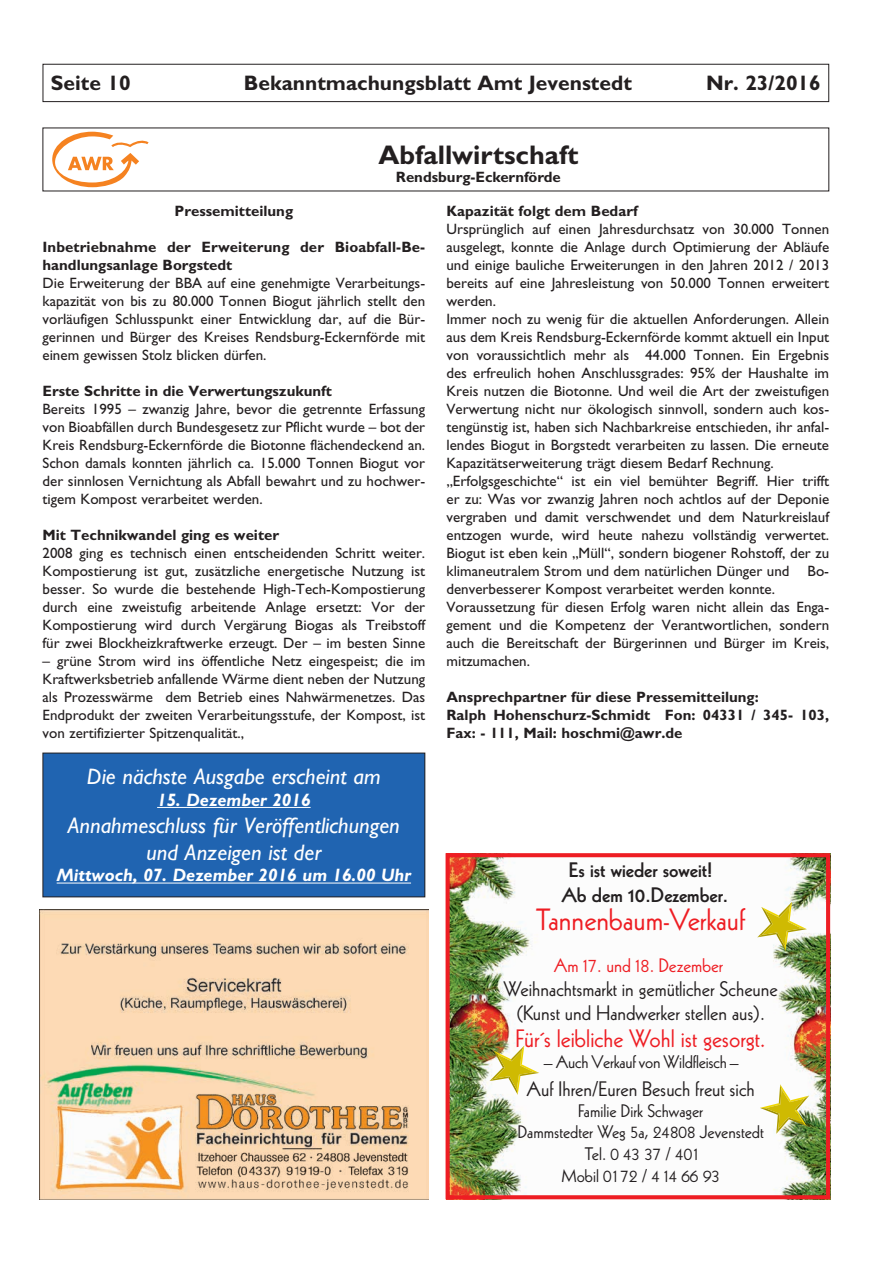
<style>
.page{position:relative;width:893px;height:1263px;background:#fff}
.page>*{position:absolute;margin:0;border:0;box-sizing:border-box;transform-origin:0 0}
.t1{font:29.85px "Kabel";color:#ee1d23}
.t2{font:700 27px "Gill Sans Std";color:#231f20}
.t3{font:24.45px "Kabel";color:#ee1d23}
.t4{font:italic 22.5px/27px "Gill Sans Std";color:#fff;text-align:center}
.t5{font:700 21px "Gill Sans Std";color:#231f20}
.t6{font:20.4px/24.5px "Kabel";color:#231f20;text-align:center}
.t7{font:800 20.4px/24.5px "Kabel";color:#231f20;text-align:center}
.t8{font:19.05px "Kabel";color:#ee1d23}
.t9{font:italic 700 18px "Gill Sans Std";color:#fff}
.t10{font:17.7px/21.1px "Kabel";color:#231f20;text-align:center}
.t11{font:15px/18px "Gill Sans Std";color:#231f20;text-align:justify}
.t12{font:700 15px/18px "Gill Sans Std";color:#231f20}
</style>
<div class="page">
<div style="left:43px;top:64px;width:786px;height:38px;border:1px solid #231f20"></div>
<svg style="left:52px;top:132px;width:97px;height:55px"></svg>
<img style="left:40px;top:910px;width:388px;height:289px">
<img style="left:451px;top:858px;width:86px;height:336px">
<img style="left:773px;top:858px;width:52px;height:336px">
<svg style="left:760px;top:1084px;width:49px;height:50px"></svg>
<svg style="left:757px;top:902px;width:50px;height:49px"></svg>
<svg style="left:490px;top:1045px;width:49px;height:50px"></svg>
<div style="left:446px;top:853px;width:384px;height:346px;border:4px solid #ee1d23"></div>
<div style="left:43px;top:753px;width:382px;height:144px;background:#2064b1"></div>
<hr style="left:157px;top:807px;width:154px;height:1px;background:#fff">
<hr style="left:57px;top:883px;width:354px;height:1px;background:#fff">
<div style="left:43px;top:753px;width:382px;height:144px;border:1px solid #231f20"></div>
<h3 class="t5" style="left:51px;top:71px;width:81px">Seite 10</h3>
<h3 class="t5" style="left:244px;top:71px;width:389px">Bekanntmachungsblatt Amt Jevenstedt</h3>
<h3 class="t5" style="left:706px;top:71px;width:116px">Nr. 23/2016</h3>
<h2 class="t2" style="left:378px;top:139px;width:201px">Abfallwirtschaft</h2>
<p class="t12" style="left:396px;top:168px;width:167px">Rendsburg-Eckernförde</p>
<p class="t12" style="left:175px;top:202px;width:120px">Pressemitteilung</p>
<p class="t12" style="left:43px;top:238px;width:384px">Inbetriebnahme der Erweiterung der Bioabfall-Be&shy;handlungsanlage Borgstedt</p>
<p class="t11" style="left:43px;top:274px;width:384px">Die Erweiterung der BBA auf eine genehmigte Verarbeitungs&shy;kapazität von bis zu 80.000 Tonnen Biogut jährlich stellt den vorläufigen Schlusspunkt einer Entwicklung dar, auf die Bür&shy;gerinnen und Bürger des Kreises Rendsburg-Eckernförde mit einem gewissen Stolz blicken dürfen.</p>
<p class="t12" style="left:43px;top:382px;width:291px">Erste Schritte in die Verwertungszukunft</p>
<p class="t11" style="left:43px;top:400px;width:384px">Bereits 1995 – zwanzig Jahre, bevor die getrennte Erfassung von Bioabfällen durch Bundesgesetz zur Pflicht wurde – bot der Kreis Rendsburg-Eckernförde die Biotonne flächendeckend an.<br>Schon damals konnten jährlich ca. 15.000 Tonnen Biogut vor der sinnlosen Vernichtung als Abfall bewahrt und zu hochwer&shy;tigem Kompost verarbeitet werden.</p>
<p class="t12" style="left:43px;top:526px;width:238px">Mit Technikwandel ging es weiter</p>
<p class="t11" style="left:43px;top:544px;width:384px">2008 ging es technisch einen entscheidenden Schritt weiter.<br>Kompostierung ist gut, zusätzliche energetische Nutzung ist besser. So wurde die bestehende High-Tech-Kompostierung durch eine zweistufig arbeitende Anlage ersetzt: Vor der Kompostierung wird durch Vergärung Biogas als Treibstoff für zwei Blockheizkraftwerke erzeugt. Der – im besten Sinne</p>
<p class="t11" style="left:43px;top:652px;width:384px">– grüne Strom wird ins öffentliche Netz eingespeist; die im Kraftwerksbetrieb anfallende Wärme dient neben der Nutzung als Prozesswärme dem Betrieb eines Nahwärmenetzes. Das Endprodukt der zweiten Verarbeitungsstufe, der Kompost, ist von zertifizierter Spitzenqualität.,</p>
<h3 class="t4" style="left:87px;top:763px;width:295px">Die nächste Ausgabe erscheint am</h3>
<p class="t9" style="left:157px;top:789px;width:155px">15. Dezember 2016</p>
<h3 class="t4" style="left:68px;top:812px;width:333px">Annahmeschluss für Veröffentlichungen und Anzeigen ist der</h3>
<p class="t9" style="left:57px;top:865px;width:356px">Mittwoch, 07. Dezember 2016 um 16.00 Uhr</p>
<p class="t12" style="left:446px;top:202px;width:193px">Kapazität folgt dem Bedarf</p>
<p class="t11" style="left:446px;top:220px;width:384px;text-align:left">Ursprünglich auf einen Jahresdurchsatz von 30.000 Tonnen ausgelegt, konnte die Anlage durch Optimierung der Abläufe und einige bauliche Erweiterungen in den Jahren 2012 / 2013 bereits auf eine Jahresleistung von 50.000 Tonnen erweitert werden.<br>Immer noch zu wenig für die aktuellen Anforderungen. Allein aus dem Kreis Rendsburg-Eckernförde kommt aktuell ein Input von voraussichtlich mehr als 44.000 Tonnen. Ein Ergebnis des erfreulich hohen Anschlussgrades: 95% der Haushalte im Kreis nutzen die Biotonne. Und weil die Art der zweistufigen Verwertung nicht nur ökologisch sinnvoll, sondern auch kos&shy;tengünstig ist, haben sich Nachbarkreise entschieden, ihr anfal&shy;lendes Biogut in Borgstedt verarbeiten zu lassen. Die erneute Kapazitätserweiterung trägt diesem Bedarf Rechnung. „Erfolgsgeschichte“ ist ein viel bemühter Begriff. Hier trifft er zu: Was vor zwanzig Jahren noch achtlos auf der Deponie vergraben und damit verschwendet und dem Naturkreislauf entzogen wurde, wird heute nahezu vollständig verwertet.<br>Biogut ist eben kein „Müll“, sondern biogener Rohstoff, der zu klimaneutralem Strom und dem natürlichen Dünger und Bo&shy;denverbesserer Kompost verarbeitet werden konnte.<br>Voraussetzung für diesen Erfolg waren nicht allein das Enga&shy;gement und die Kompetenz der Verantwortlichen, sondern auch die Bereitschaft der Bürgerinnen und Bürger im Kreis, mitzumachen.</p>
<p class="t12" style="left:446px;top:688px;width:384px">Ansprechpartner für diese Pressemitteilung:<br>Ralph Hohenschurz-Schmidt Fon: 04331 / 345- 103,<br>Fax: - 111, Mail: hoschmi@awr.de</p>
<h3 class="t7" style="left:562px;top:858px;width:168px">Es ist wieder soweit!<br>Ab dem 10.Dezember.</h3>
<h1 class="t1" style="left:536px;top:902px;width:210px">Tannenbaum-Verkauf</h1>
<p class="t8" style="left:554px;top:954px;width:171px">Am 17. und 18. Dezember</p>
<h3 class="t6" style="left:504px;top:977px;width:276px">Weihnachtsmarkt in gemütlicher Scheune (Kunst und Handwerker stellen aus).</h3>
<h3 class="t3" style="left:516px;top:1024px;width:252px">Für´s leibliche Wohl ist gesorgt.</h3>
<h3 class="t6" style="left:527px;top:1077px;width:230px">Auf Ihren/Euren Besuch freut sich</h3>
<p class="t10" style="left:518px;top:1101px;width:247px">Familie Dirk Schwager<br>Dammstedter Weg 5a, 24808 Jevenstedt<br>Tel. 0 43 37 / 401</p>
<p class="t10" style="left:561px;top:1166px;width:160px">Mobil 01 72 / 4 14 66 93</p>
<p class="t10" style="left:544px;top:1051px;width:196px">– Auch Verkauf von Wildfleisch –</p>
</div>
